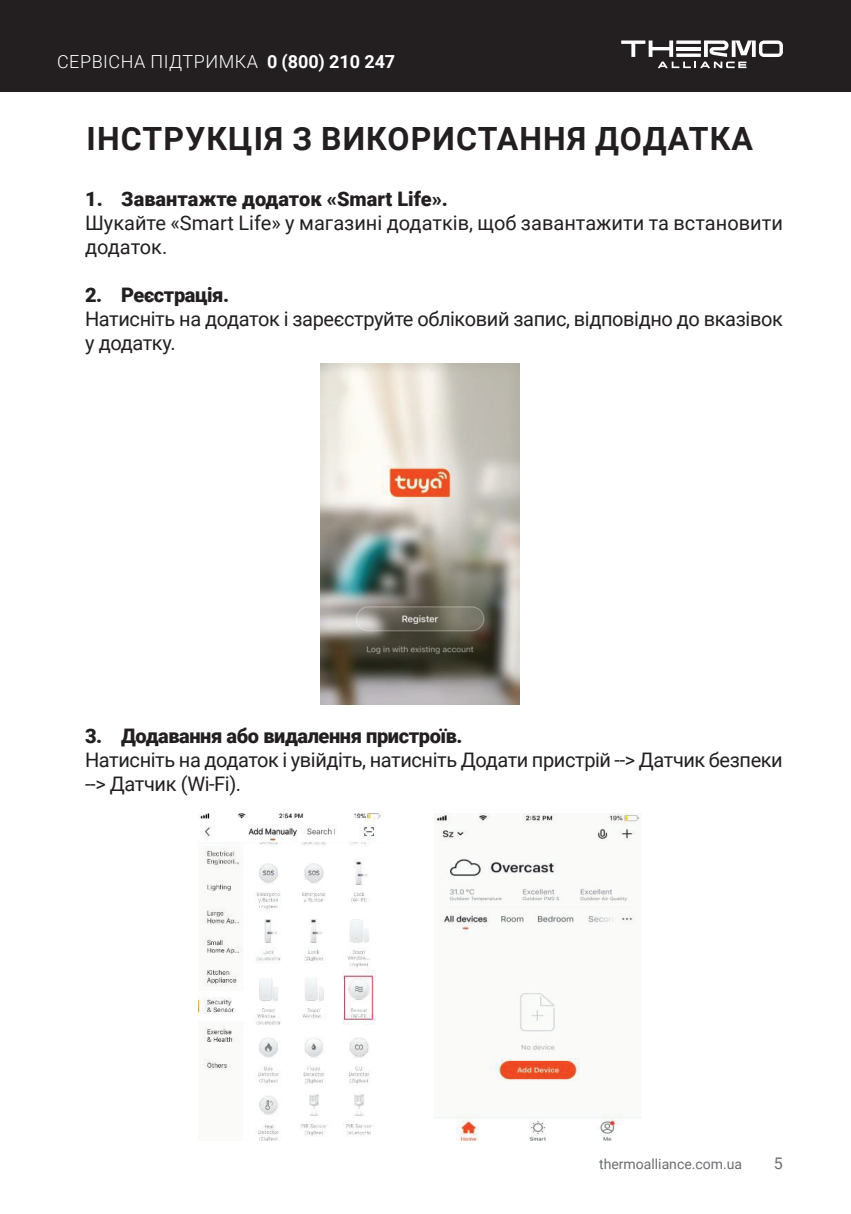
<style>
.page{position:relative;width:851px;height:1214px;background:#fff}
.page>*{position:absolute;margin:0;border:0;box-sizing:border-box;transform-origin:0 0}
.t1{font:700 32px "Roboto";letter-spacing:.035em;color:#231f20}
.t2{font:20px/24px "Roboto";letter-spacing:-.02em;color:#231f20}
.t3{font:20px/24px "Roboto";color:#231f20}
.t4{font:900 20px "Roboto";letter-spacing:-.02em;color:#231f20}
.t5{font:900 20px "Roboto";color:#231f20}
.t6{font:300 18px "Roboto";letter-spacing:.03em;color:#fff}
.t7{font:16px "Roboto";color:#6c6d70}
.t8{font:14px "Roboto";color:#6c6d70}
.s1{font-weight:700}
</style>
<div class="page">
<div style="left:0;top:0;width:850px;height:91px;background:#231f20"></div>
<svg style="left:621px;top:40px;width:161px;height:28px"></svg>
<img style="left:320px;top:363px;width:199px;height:341px">
<img style="left:435px;top:813px;width:206px;height:327px">
<img style="left:198px;top:813px;width:183px;height:327px">
<p class="t6" style="left:57px;top:49px;width:339px">СЕРВІСНА ПІДТРИМКА <span class="s1">0 (800) 210 247</span></p>
<h1 class="t1" style="left:86px;top:116px;width:668px">ІНСТРУКЦІЯ З ВИКОРИСТАННЯ ДОДАТКА</h1>
<p class="t5" style="left:85px;top:185px;width:364px">1. Завантажте додаток «Smart Life».</p>
<p class="t3" style="left:85px;top:210px;width:699px">Шукайте «Smart Life» у магазині додатків, щоб завантажити та встановити додаток.</p>
<p class="t4" style="left:85px;top:281px;width:145px">2. Реєстрація.</p>
<p class="t2" style="left:85px;top:306px;width:699px">Натисніть на додаток і зареєструйте обліковий запис, відповідно до вказівок у додатку.</p>
<p class="t4" style="left:85px;top:721px;width:379px">3. Додавання або видалення пристроїв.</p>
<p class="t2" style="left:85px;top:747px;width:699px">Натисніть на додаток і увійдіть, натисніть Додати пристрій --&gt; Датчик безпеки --&gt; Датчик (Wi-Fi).</p>
<p class="t8" style="left:599px;top:1154px;width:144px">thermoalliance.com.ua</p>
<p class="t7" style="left:773px;top:1152px;width:10px">5</p>
</div>
